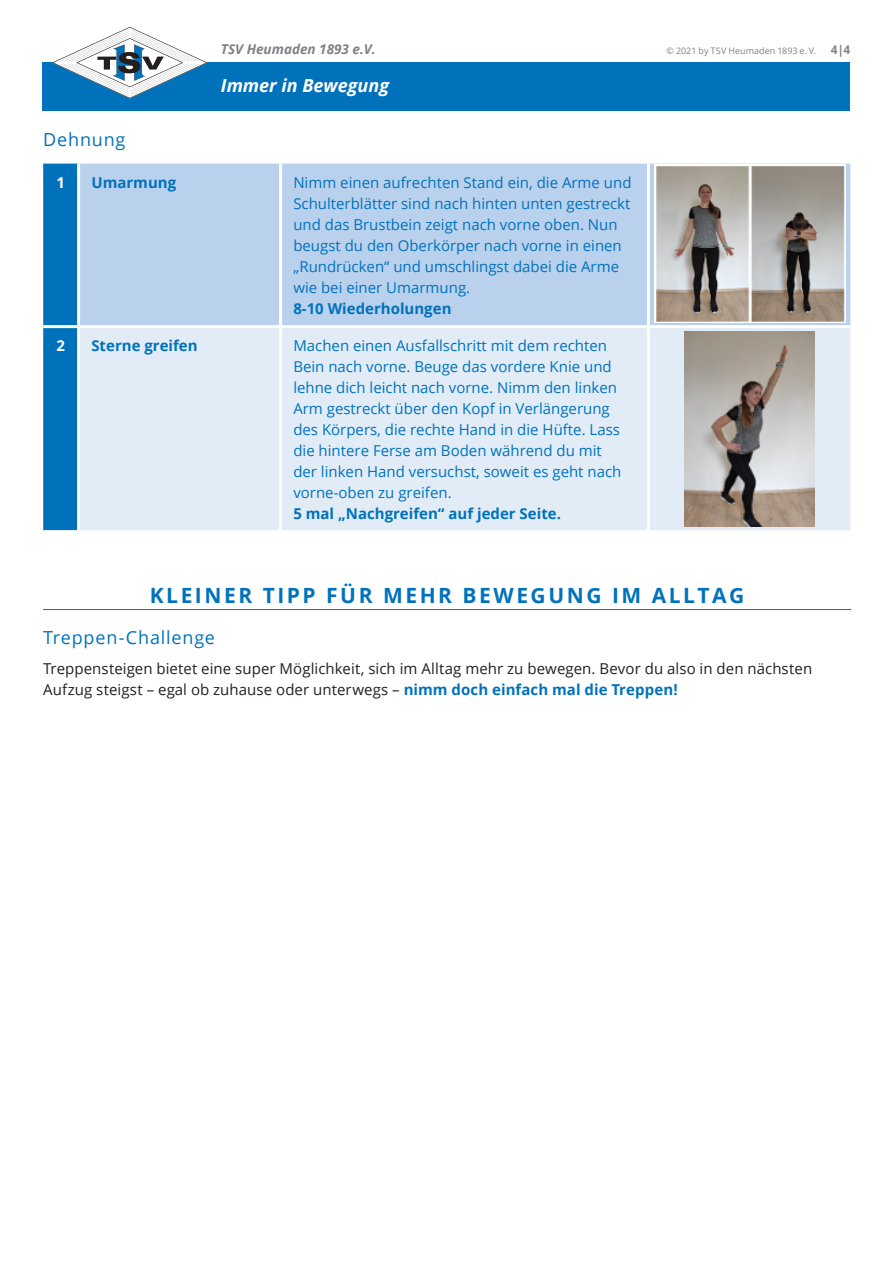
<style>
.page{position:relative;width:893px;height:1263px;background:#fff}
.page>*{position:absolute;margin:0;border:0;box-sizing:border-box;transform-origin:0 0}
.t1{font:700 21px "Open Sans";letter-spacing:.12em;color:#0072bc}
.t2{font:18px "Open Sans";letter-spacing:.045em;color:#0072bc}
.t3{font:italic 700 18px "Open Sans";color:#fff}
.t4{font:15px/21px "Open Sans";color:#0072bc}
.Fliesstext{font:15px/21px "Open Sans";letter-spacing:.005em;color:#231f20}
.t5{font:700 15px "Open Sans";color:#0072bc}
.t6{font:700 15px "Open Sans";color:#fff}
.t7{font:italic 700 13.5px "Open Sans";color:#808285}
.t8{font:9px "Open Sans";letter-spacing:.005em;color:#808285}
.s1{font-weight:700}
.s2{font-weight:700;font-size:12px}
.s3{font-weight:700;color:#0072bc}
</style>
<div class="page">
<div style="left:43px;top:62px;width:807px;height:49px;background:#0072bc"></div>
<svg style="left:53px;top:27px;width:154px;height:71px"></svg>
<div style="left:43px;top:164px;width:34px;height:366px;background:#0072bc"></div>
<div style="left:80px;top:164px;width:770px;height:161px;background:#b9d1ec"></div>
<div style="left:80px;top:328px;width:770px;height:202px;background:#e1ecf7"></div>
<hr style="left:279px;top:164px;width:3px;height:161px;background:#fff">
<hr style="left:647px;top:164px;width:3px;height:161px;background:#fff">
<hr style="left:43px;top:325px;width:36px;height:3px;background:#fff">
<hr style="left:279px;top:328px;width:3px;height:202px;background:#fff">
<hr style="left:647px;top:328px;width:3px;height:202px;background:#fff">
<hr style="left:43px;top:609px;width:808px;height:1px;background:#0072bc">
<img style="left:654px;top:165px;width:191px;height:158px">
<img style="left:685px;top:332px;width:130px;height:194px">
<p class="t7" style="left:221px;top:39px;width:156px">TSV Heumaden 1893 e.V.</p>
<p class="t3" style="left:221px;top:73px;width:170px">Immer in Bewegung</p>
<p class="t2" style="left:43px;top:127px;width:84px">Dehnung</p>
<p class="t6" style="left:57px;top:172px;width:10px">1</p>
<p class="t5" style="left:91px;top:172px;width:86px">Umarmung</p>
<p class="t4" style="left:293px;top:171px;width:340px">Nimm einen aufrechten Stand ein, die Arme und Schulterblätter sind nach hinten unten gestreckt und das Brustbein zeigt nach vorne oben. Nun beugst du den Oberkörper nach vorne in einen „Rundrücken“ und umschlingst dabei die Arme wie bei einer Umarmung.<br><span class="s1">8-10 Wiederholungen</span></p>
<p class="t6" style="left:57px;top:335px;width:10px">2</p>
<p class="t5" style="left:91px;top:335px;width:108px">Sterne greifen</p>
<p class="t4" style="left:293px;top:334px;width:330px">Machen einen Ausfallschritt mit dem rechten Bein nach vorne. Beuge das vordere Knie und lehne dich leicht nach vorne. Nimm den linken Arm gestreckt über den Kopf in Verlängerung des Körpers, die rechte Hand in die Hüfte. Lass die hintere Ferse am Boden während du mit der linken Hand versuchst, soweit es geht nach vorne-oben zu greifen.<br><span class="s1">5 mal „Nachgreifen“ auf jeder Seite.</span></p>
<p class="t8" style="left:667px;top:44px;width:185px">© 2021 by TSV Heumaden 1893 e. V. <span class="s2">4|4</span></p>
<p class="t1" style="left:150px;top:580px;width:596px">KLEINER TIPP FÜR MEHR BEWEGUNG IM ALLTAG</p>
<p class="t2" style="left:43px;top:625px;width:173px">Treppen-Challenge</p>
<p class="Fliesstext" style="left:43px;top:657px;width:770px">Treppensteigen bietet eine super Möglichkeit, sich im Alltag mehr zu bewegen. Bevor du also in den nächsten<br>Aufzug steigst – egal ob zuhause oder unterwegs – <span class="s3">nimm doch einfach mal die Treppen!</span></p>
</div>
